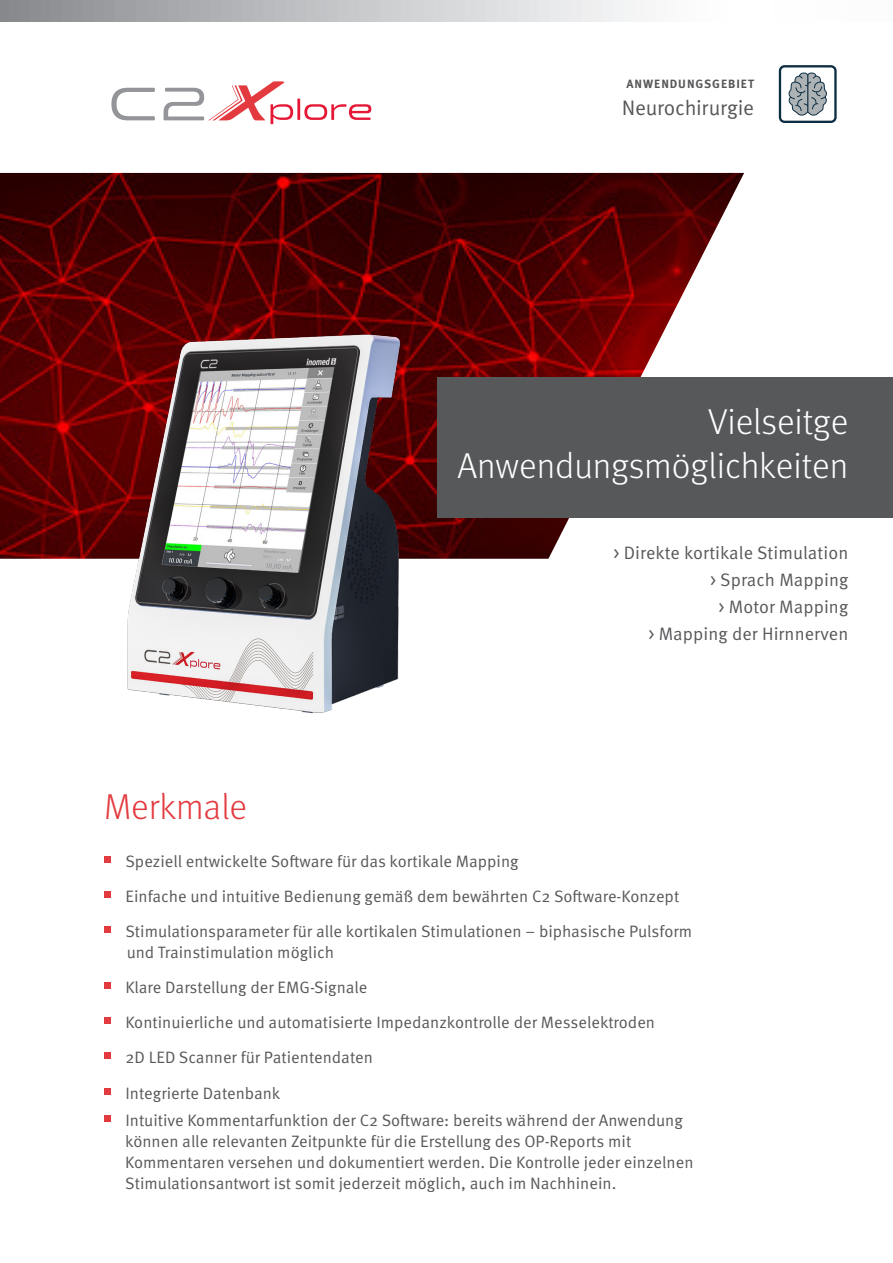
<style>
.page{position:relative;width:893px;height:1263px;background:#fff}
.page>*{position:absolute;margin:0;border:0;box-sizing:border-box;transform-origin:0 0}
.t1{font:300 36px/43.2px "Meta Pro";color:#fff;text-align:right}
.t2{font:300 36px "Meta Pro";color:#e33a3f}
.t3{font:21px "Meta Pro Norm";letter-spacing:-.01em;color:#57585a}
.t4{font:18px/27px "Meta Pro Norm";letter-spacing:.005em;color:#57585a;text-align:right}
.t5{font:16.5px/35.2px "Meta Pro Norm";color:#57585a}
.t6{font:700 12px "Meta Pro";letter-spacing:.08em;color:#57585a}
</style>
<div class="page">
<div style="left:0;top:0;width:893px;height:22px;background:linear-gradient(to right,#8f9094,#fff)"></div>
<svg style="left:111px;top:88px;width:44px;height:32px"></svg>
<hr style="left:297px;top:99px;width:3px;height:21px;background:#e51836">
<svg style="left:304px;top:104px;width:67px;height:16px"></svg>
<svg style="left:164px;top:81px;width:129px;height:43px"></svg>
<svg style="left:867px;top:0;width:26px;height:22px"></svg>
<img style="left:0;top:173px;width:744px;height:386px">
<div style="left:437px;top:377px;width:456px;height:141px;background:#57585a"></div>
<img style="left:88px;top:295px;width:361px;height:419px">
<div style="left:779px;top:65px;width:58px;height:58px;border:2px solid #0d2d42;border-radius:5px"></div>
<svg style="left:788px;top:72px;width:39px;height:44px"></svg>
<div style="left:104px;top:856px;width:7px;height:7px;background:#e33a3f"></div>
<div style="left:104px;top:891px;width:7px;height:7px;background:#e33a3f"></div>
<div style="left:104px;top:926px;width:7px;height:7px;background:#e33a3f"></div>
<div style="left:104px;top:982px;width:7px;height:7px;background:#e33a3f"></div>
<div style="left:104px;top:1017px;width:7px;height:7px;background:#e33a3f"></div>
<div style="left:104px;top:1052px;width:7px;height:7px;background:#e33a3f"></div>
<div style="left:104px;top:1088px;width:7px;height:7px;background:#e33a3f"></div>
<div style="left:104px;top:1115px;width:7px;height:7px;background:#e33a3f"></div>
<p class="t6" style="left:626px;top:74px;width:129px">ANWENDUNGSGEBIET</p>
<p class="t3" style="left:622px;top:92px;width:134px">Neurochirurgie</p>
<h1 class="t1" style="left:457px;top:398px;width:392px">Vielseitge<br>Anwendungsmöglichkeiten</h1>
<p class="t4" style="left:613px;top:538px;width:236px">&gt; Direkte kortikale Stimulation &gt; Sprach Mapping<br>&gt; Motor Mapping<br>&gt; Mapping der Hirnnerven</p>
<h1 class="t2" style="left:104px;top:780px;width:144px">Merkmale</h1>
<p class="t5" style="left:125px;top:843px;width:568px">Speziell entwickelte Software für das kortikale Mapping<br>Einfache und intuitive Bedienung gemäß dem bewährten C2 Software-Konzept<br>Stimulationsparameter für alle kortikalen Stimulationen – biphasische Pulsform</p>
<p class="t5" style="left:125px;top:933px;width:531px">und Trainstimulation möglich<br>Klare Darstellung der EMG-Signale<br>Kontinuierliche und automatisierte Impedanzkontrolle der Messelektroden 2D LED Scanner für Patientendaten<br>Integrierte Datenbank</p>
<p class="t5" style="left:125px;top:1109px;width:570px;line-height:21px">Intuitive Kommentarfunktion der C2 Software: bereits während der Anwendung können alle relevanten Zeitpunkte für die Erstellung des OP-Reports mit Kommentaren versehen und dokumentiert werden. Die Kontrolle jeder einzelnen Stimulationsantwort ist somit jederzeit möglich, auch im Nachhinein.</p>
</div>
